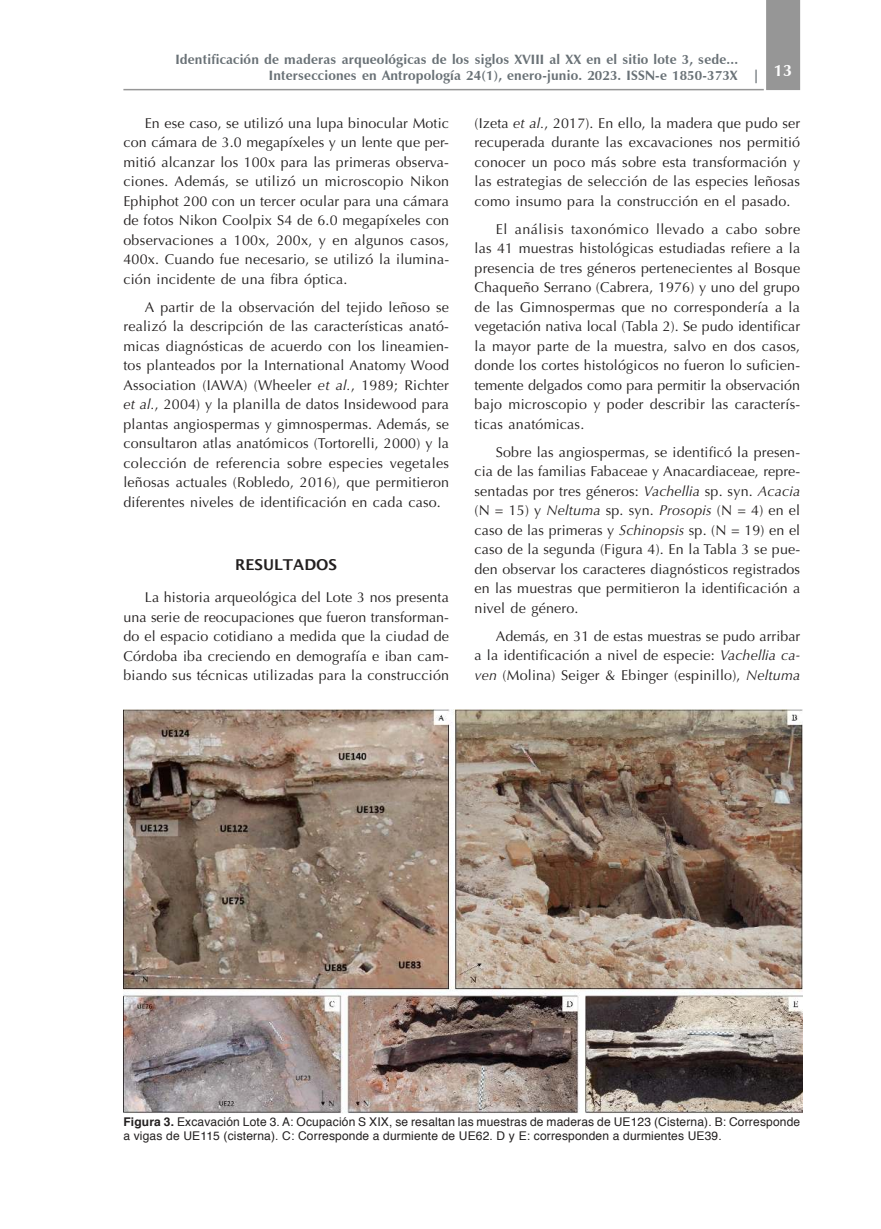
<style>
.page{position:relative;width:881px;height:1229px;background:#fff}
.page>*{position:absolute;margin:0;border:0;box-sizing:border-box;transform-origin:0 0}
.t1{font:700 16.5px "Zapf Humanist 601 BT";color:#fff}
.t2{font:600 15px "Lucida Sans";color:#221f1f}
.t3{font:14.25px/19.5px "Optima";letter-spacing:.015em;color:#221f1f;text-align:justify}
.t4{font:700 13.5px/16.5px "Zapf Humanist 601 BT";letter-spacing:.015em;color:#697176;text-align:right}
.t5{font:12px/14.4px "Helvetica";letter-spacing:.015em;color:#221f1f}
.s1{font-style:italic}
.s2{font-weight:700}
</style>
<div class="page">
<hr style="left:123px;top:89px;width:640px;height:1px;background:#969696">
<div style="left:766px;top:0;width:33px;height:90px;background:#969696"></div>
<img style="left:123px;top:709px;width:678px;height:404px">
<p class="t4" style="left:175px;top:52px;width:564px">Identificación de maderas arqueológicas de los siglos XVIII al XX en el sitio lote 3, sede...<br>Intersecciones en Antropología 24(1), enero-junio. 2023. ISSN-e 1850-373X</p>
<p class="t3" style="left:474px;top:114px;width:327px">(Izeta <span class="s1">et al.</span>, 2017). En ello, la madera que pudo ser recuperada durante las excavaciones nos permitió conocer un poco más sobre esta transformación y las estrategias de selección de las especies leñosas como insumo para la construcción en el pasado.</p>
<p class="t3" style="left:474px;top:220px;width:327px;text-indent:21px">El análisis taxonómico llevado a cabo sobre las 41 muestras histológicas estudiadas re昀椀ere a la presencia de tres géneros pertenecientes al Bosque Chaqueño Serrano (Cabrera, 1976) y uno del grupo de las Gimnospermas que no correspondería a la vegetación nativa local (Tabla 2). Se pudo identi昀椀car la mayor parte de la muestra, salvo en dos casos, donde los cortes histológicos no fueron lo su昀椀cien&shy;temente delgados como para permitir la observación bajo microscopio y poder describir las caracterís&shy;ticas anatómicas.</p>
<p class="t3" style="left:474px;top:442px;width:327px;text-indent:21px">Sobre las angiospermas, se identi昀椀có la presen&shy;cia de las familias Fabaceae y Anacardiaceae, repre&shy;sentadas por tres géneros: <span class="s1">Vachellia</span> sp. syn. <span class="s1">Acacia </span>(N = 15) y <span class="s1">Neltuma</span> sp. syn. <span class="s1">Prosopis</span> (N = 4) en el caso de las primeras y <span class="s1">Schinopsis</span> sp. (N = 19) en el caso de la segunda (Figura 4). En la Tabla 3 se pue&shy;den observar los caracteres diagnósticos registrados en las muestras que permitieron la identi昀椀cación a nivel de género.</p>
<p class="t3" style="left:474px;top:627px;width:327px;text-indent:21px">Además, en 31 de estas muestras se pudo arribar a la identi昀椀cación a nivel de especie: <span class="s1">Vachellia ca&shy;ven</span> (Molina) Seiger &amp; Ebinger (espinillo), <span class="s1">Neltuma</span></p>
<p class="t1" style="left:752px;top:60px;width:41px"><sub>|</sub> 13</p>
<p class="t3" style="left:123px;top:113px;width:327px;text-indent:21px">En ese caso, se utilizó una lupa binocular Motic con cámara de 3.0 megapíxeles y un lente que per&shy;mitió alcanzar los 100x para las primeras observa&shy;ciones. Además, se utilizó un microscopio Nikon Ephiphot 200 con un tercer ocular para una cámara de fotos Nikon Coolpix S4 de 6.0 megapíxeles con observaciones a 100x, 200x, y en algunos casos, 400x. Cuando fue necesario, se utilizó la ilumina&shy;ción incidente de una 昀椀bra óptica.</p>
<p class="t3" style="left:123px;top:297px;width:327px;text-indent:21px">A partir de la observación del tejido leñoso se realizó la descripción de las características anató&shy;micas diagnósticas de acuerdo con los lineamien&shy;tos planteados por la International Anatomy Wood Association (IAWA) (Wheeler <span class="s1">et al.</span>, 1989; Richter <span class="s1">et al.</span>, 2004) y la planilla de datos Insidewood para plantas angiospermas y gimnospermas. Además, se consultaron atlas anatómicos (Tortorelli, 2000) y la colección de referencia sobre especies vegetales leñosas actuales (Robledo, 2016), que permitieron diferentes niveles de identi昀椀cación en cada caso.</p>
<p class="t2" style="left:235px;top:558px;width:103px">RESULTADOS</p>
<p class="t3" style="left:123px;top:588px;width:327px;text-indent:21px">La historia arqueológica del Lote 3 nos presenta una serie de reocupaciones que fueron transforman&shy;do el espacio cotidiano a medida que la ciudad de Córdoba iba creciendo en demografía e iban cam&shy;biando sus técnicas utilizadas para la construcción</p>
<p class="t5" style="left:123px;top:1115px;width:678px"><span class="s2">Figura 3.</span> Excavación Lote 3. A: Ocupación S XIX, se resaltan las muestras de maderas de UE123 (Cisterna). B: Corresponde a vigas de UE115 (cisterna). C: Corresponde a durmiente de UE62. D y E: corresponden a durmientes UE39.</p>
</div>
